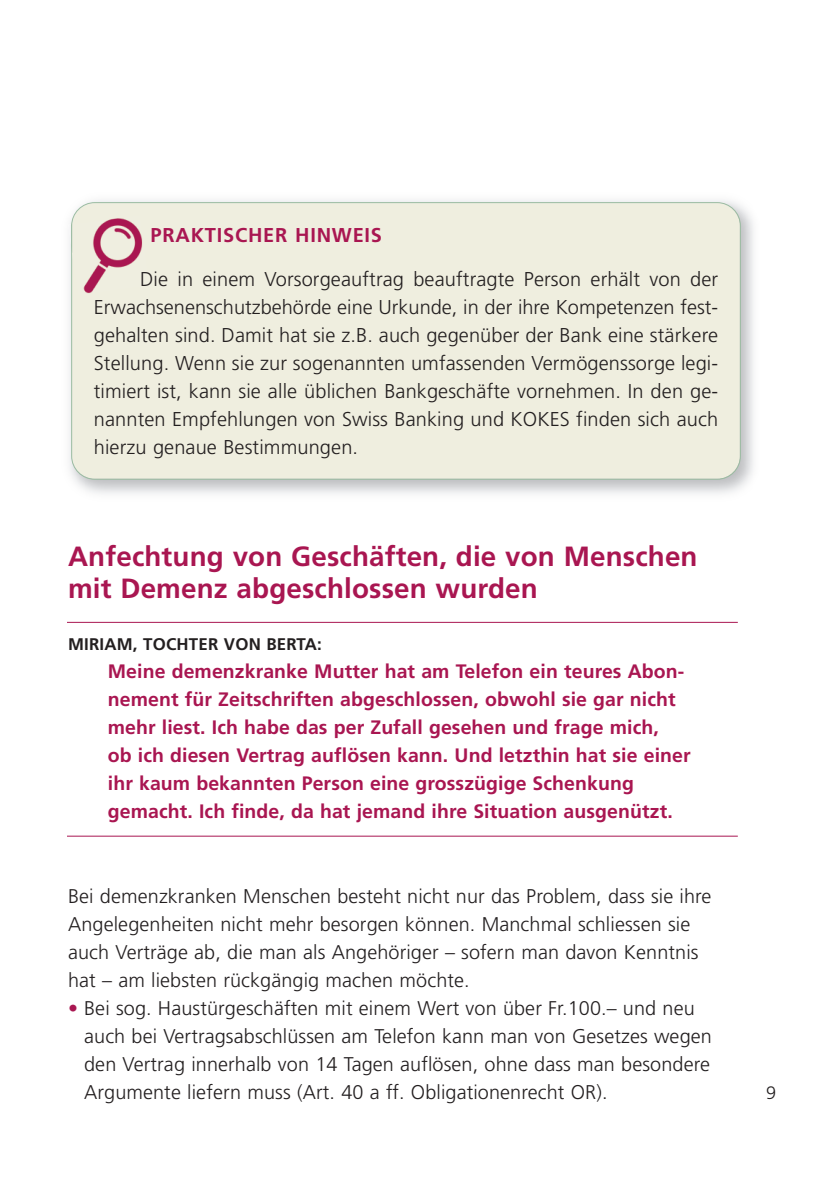
<style>
.page{position:relative;width:840px;height:1191px;background:#fff}
.page>*{position:absolute;margin:0;border:0;box-sizing:border-box;transform-origin:0 0}
.t1{font:700 27.8px/32px "Frutiger";letter-spacing:.005em;color:#a91651}
.t2{font:300 20px/28px "Frutiger";letter-spacing:.005em;color:#231f20;text-align:justify}
.t3{font:700 20px "Frutiger";letter-spacing:.04em;color:#a91651}
.t4{font:300 19.8px/28px "Frutiger";letter-spacing:.005em;color:#231f20}
.t5{font:700 19.4px/28px "Frutiger";letter-spacing:.005em;color:#a91651}
.t6{font:300 18px "Frutiger";color:#231f20}
.t7{font:700 16.8px "Frutiger";letter-spacing:.01em;color:#231f20}
.s1{color:#a91651}
</style>
<div class="page">
<hr style="left:67px;top:622px;width:670px;height:1px;background:#a91651">
<hr style="left:67px;top:835px;width:670px;height:1px;background:#a91651">
<img style="left:69px;top:200px;width:685px;height:294px">
<div style="left:72px;top:203px;width:667px;height:276px;background:#efeedf;border-radius:23px"></div>
<div style="left:71px;top:202px;width:669px;height:278px;border:2px solid #9bbca1;border-radius:24px"></div>
<img style="left:69px;top:224px;width:2px;height:21px">
<img style="left:72px;top:215px;width:71px;height:80px">
<svg style="left:71px;top:224px;width:1px;height:29px"></svg>
<p class="t3" style="left:150px;top:227px;width:233px">PRAKTISCHER HINWEIS</p>
<p class="t2" style="left:94px;top:267px;width:625px;text-indent:46px">Die in einem Vorsorgeauftrag beauftragte Person erhält von der Erwachsenenschutzbehörde eine Urkunde, in der ihre Kompetenzen fest&shy;gehalten sind. Damit hat sie z.B. auch gegenüber der Bank eine stärkere Stellung. Wenn sie zur sogenannten umfassenden Vermögenssorge legi&shy;timiert ist, kann sie alle üblichen Bankgeschäfte vornehmen. In den ge&shy;nannten Empfehlungen von Swiss Banking und KOKES finden sich auch hierzu genaue Bestimmungen.</p>
<h1 class="t1" style="left:68px;top:543px;width:630px">Anfechtung von Geschäften, die von Menschen mit Demenz abgeschlossen wurden</h1>
<p class="t7" style="left:68px;top:638px;width:255px">MIRIAM, TOCHTER VON BERTA:</p>
<p class="t5" style="left:108px;top:659px;width:584px">Meine demenzkranke Mutter hat am Telefon ein teures Abon&shy;nement für Zeitschriften abgeschlossen, obwohl sie gar nicht mehr liest. Ich habe das per Zufall gesehen und frage mich,<br>ob ich diesen Vertrag auflösen kann. Und letzthin hat sie einer ihr kaum bekannten Person eine grosszügige Schenkung gemacht. Ich finde, da hat jemand ihre Situation ausgenützt.</p>
<p class="t4" style="left:68px;top:883px;width:644px">Bei demenzkranken Menschen besteht nicht nur das Problem, dass sie ihre Angelegenheiten nicht mehr besorgen können. Manchmal schliessen sie auch Verträge ab, die man als Angehöriger – sofern man davon Kenntnis hat – am liebsten rückgängig machen möchte.</p>
<p class="t4" style="left:84px;top:995px;width:629px;text-indent:-16px"><span class="s1">•</span> Bei sog. Haustürgeschäften mit einem Wert von über Fr.100.– und neu auch bei Vertragsabschlüssen am Telefon kann man von Gesetzes wegen den Vertrag innerhalb von 14 Tagen auflösen, ohne dass man besondere Argumente liefern muss (Art. 40 a ff. Obligationenrecht OR).</p>
<p class="t6" style="left:765px;top:1085px;width:12px">9</p>
</div>
